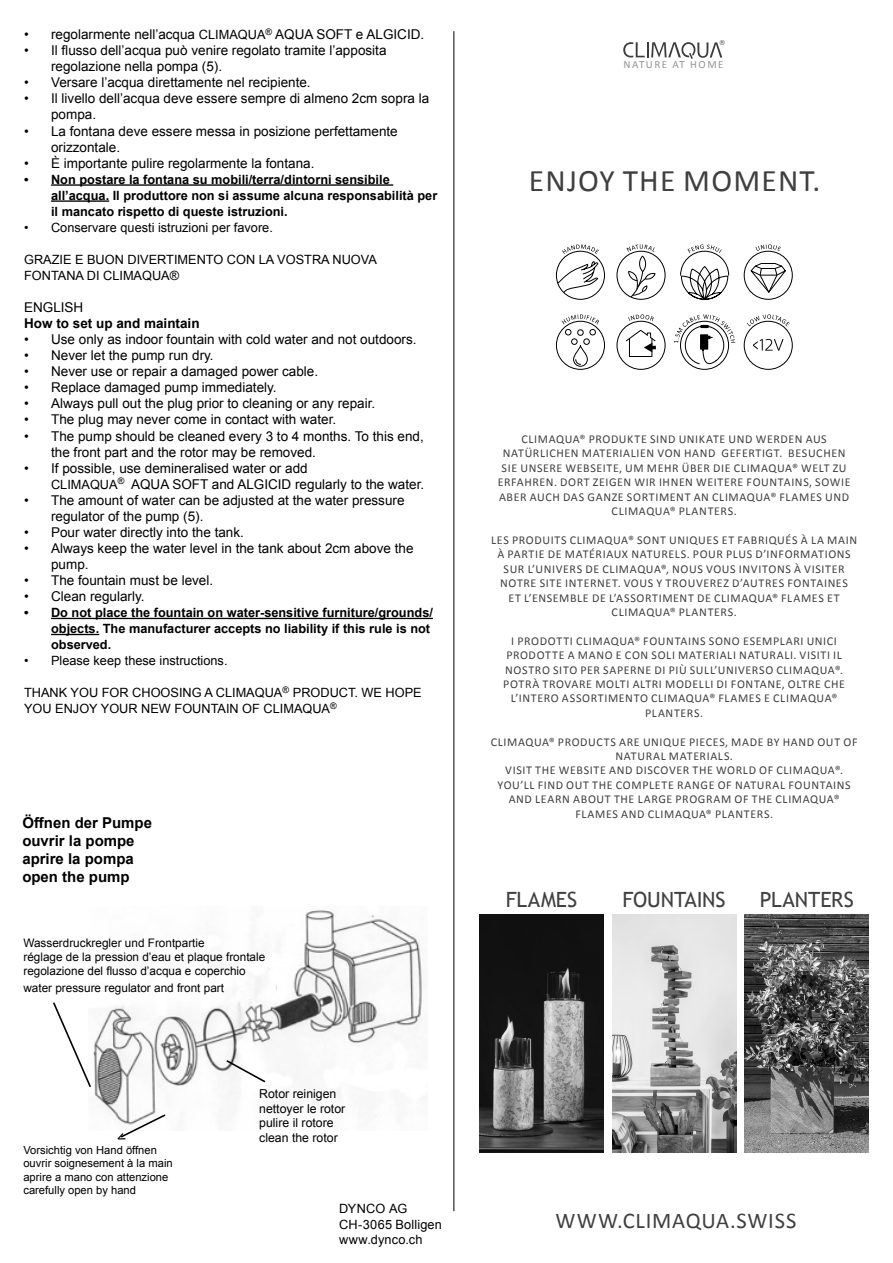
<style>
.page{position:relative;width:893px;height:1263px;background:#fff}
.page>*{position:absolute;margin:0;border:0;box-sizing:border-box;transform-origin:0 0}
.numbers{font:31.5px "Calibri";letter-spacing:.04em;color:#404040}
.t1{font:22.5px "Calibri";letter-spacing:.035em;color:#404040}
.t2{font:21px "Trebuchet MS";letter-spacing:-.005em;color:#404040}
.t3{font:700 15px "Arial";color:#000}
.t4{font:13.5px/16px "Arial";color:#000}
.t5{font:700 13.5px "Arial";color:#000}
.t6{font:700 12.75px/16px "Arial";color:#000}
.t7{font:12.75px/16px "Arial";color:#000}
.t8{font:12.75px "Arial";letter-spacing:.02em;color:#000}
.t9{font:12.3px "Arial";color:#000}
.t10{font:12px/14.4px "Calibri";letter-spacing:.05em;color:#404040;text-align:center}
.t11{font:11.7px "Arial";color:#000}
.t12{font:11.25px "Arial";color:#000}
.t13{font:10.95px "Calibri";letter-spacing:.135em;color:#949494}
.t14{font:6.75px "Helvetica";color:#3c3c3c}
.s1{font-size:12.75px}
</style>
<div class="page">
<hr style="left:51px;top:184px;width:342px;height:2px;background:#000">
<hr style="left:51px;top:200px;width:58px;height:2px;background:#000">
<hr style="left:51px;top:618px;width:382px;height:1px;background:#000">
<hr style="left:51px;top:634px;width:48px;height:1px;background:#000">
<img style="left:93px;top:910px;width:329px;height:207px">
<svg style="left:53px;top:1002px;width:38px;height:85px"></svg>
<svg style="left:225px;top:1058px;width:42px;height:26px"></svg>
<hr style="left:454px;top:31px;width:1px;height:1180px;background:#000">
<svg style="left:623px;top:42px;width:99px;height:17px"></svg>
<img style="left:479px;top:914px;width:124px;height:238px">
<img style="left:745px;top:914px;width:124px;height:238px">
<img style="left:612px;top:914px;width:124px;height:238px">
<svg style="left:680px;top:244px;width:49px;height:56px"></svg>
<svg style="left:750px;top:263px;width:36px;height:31px"></svg>
<div style="left:744px;top:251px;width:49px;height:49px;border:1px solid #000;border-radius:50%"></div>
<svg style="left:756px;top:244px;width:25px;height:7px"></svg>
<svg style="left:624px;top:244px;width:32px;height:55px"></svg>
<div style="left:617px;top:251px;width:48px;height:49px;border:1px solid #000;border-radius:50%"></div>
<svg style="left:556px;top:261px;width:43px;height:32px"></svg>
<div style="left:556px;top:251px;width:49px;height:49px;border:1px solid #000;border-radius:50%"></div>
<svg style="left:562px;top:244px;width:37px;height:10px"></svg>
<svg style="left:747px;top:314px;width:43px;height:12px"></svg>
<div style="left:744px;top:321px;width:49px;height:49px;border:1px solid #000;border-radius:50%"></div>
<svg style="left:753px;top:339px;width:30px;height:12px"></svg>
<svg style="left:674px;top:314px;width:61px;height:53px"></svg>
<svg style="left:628px;top:314px;width:26px;height:7px"></svg>
<svg style="left:626px;top:329px;width:30px;height:28px"></svg>
<div style="left:617px;top:321px;width:48px;height:49px;border:1px solid #000;border-radius:50%"></div>
<div style="left:556px;top:321px;width:49px;height:49px;border:1px solid #000;border-radius:50%"></div>
<svg style="left:562px;top:314px;width:37px;height:53px"></svg>
<svg style="left:116px;top:1113px;width:51px;height:25px"></svg>
<p class="t4" style="left:24px;top:27px;width:402px">• regolarmente nell’acqua <span class="s1">CLIMAQUA</span><sup>®</sup> AQUA SOFT e ALGICID.</p>
<p class="t4" style="left:51px;top:43px;width:337px;text-indent:-27px">• Il flusso dell’acqua può venire regolato tramite l’apposita regolazione nella pompa (5).</p>
<p class="t4" style="left:24px;top:75px;width:288px">• Versare l’acqua direttamente nel recipiente.</p>
<p class="t4" style="left:51px;top:91px;width:380px;text-indent:-27px">• Il livello dell’acqua deve essere sempre di almeno 2cm sopra la pompa.</p>
<p class="t4" style="left:51px;top:123px;width:348px;text-indent:-27px">• La fontana deve essere messa in posizione perfettamente orizzontale.</p>
<p class="t4" style="left:24px;top:155px;width:292px">• È importante pulire regolarmente la fontana.</p>
<p class="t6" style="left:51px;top:172px;width:388px;text-indent:-27px">• Non postare la fontana su mobili/terra/dintorni sensibile all’acqua. Il produttore non si assume alcuna responsabilità per il mancato rispetto di queste istruzioni.</p>
<p class="t7" style="left:24px;top:219px;width:250px">• Conservare questi istruzioni per favore.</p>
<p class="t7" style="left:24px;top:252px;width:354px">GRAZIE E BUON DIVERTIMENTO CON LA VOSTRA NUOVA</p>
<p class="t7" style="left:24px;top:268px;width:157px">FONTANA DI CLIMAQUA®</p>
<p class="t4" style="left:24px;top:299px;width:61px">ENGLISH</p>
<p class="t5" style="left:24px;top:314px;width:177px">How to set up and maintain</p>
<p class="t4" style="left:24px;top:332px;width:394px">• Use only as indoor fountain with cold water and not outdoors.</p>
<p class="t4" style="left:24px;top:348px;width:191px">• Never let the pump run dry.</p>
<p class="t4" style="left:24px;top:364px;width:296px">• Never use or repair a damaged power cable.</p>
<p class="t4" style="left:24px;top:380px;width:254px">• Replace damaged pump immediately.</p>
<p class="t4" style="left:24px;top:396px;width:353px">• Always pull out the plug prior to cleaning or any repair.</p>
<p class="t4" style="left:24px;top:412px;width:314px">• The plug may never come in contact with water.</p>
<p class="t4" style="left:51px;top:428px;width:374px;text-indent:-27px">• The pump should be cleaned every 3 to 4 months. To this end, the front part and the rotor may be removed.</p>
<p class="t4" style="left:51px;top:460px;width:375px;text-indent:-27px">• If possible, use demineralised water or add<br><span class="s1">CLIMAQUA</span><sup>®</sup> AQUA SOFT and ALGICID regularly to the water.</p>
<p class="t4" style="left:51px;top:492px;width:355px;text-indent:-27px">• The amount of water can be adjusted at the water pressure regulator of the pump (5).</p>
<p class="t4" style="left:24px;top:524px;width:221px">• Pour water directly into the tank.</p>
<p class="t4" style="left:51px;top:540px;width:364px;text-indent:-27px">• Always keep the water level in the tank about 2cm above the pump.</p>
<p class="t4" style="left:24px;top:572px;width:191px">• The fountain must be level.</p>
<p class="t4" style="left:24px;top:588px;width:122px">• Clean regularly.</p>
<p class="t6" style="left:51px;top:605px;width:383px;text-indent:-27px">• Do not place the fountain on water-sensitive furniture/grounds/ objects. The manufacturer accepts no liability if this rule is not observed.</p>
<p class="t7" style="left:24px;top:653px;width:205px">• Please keep these instructions.</p>
<p class="t7" style="left:24px;top:685px;width:399px">THANK YOU FOR CHOOSING A CLIMAQUA<sup>®</sup> PRODUCT. WE HOPE<br>YOU ENJOY YOUR NEW FOUNTAIN OF CLIMAQUA<sup>®</sup></p>
<p class="t3" style="left:22px;top:812px;width:131px">Öffnen der Pumpe</p>
<p class="t3" style="left:22px;top:830px;width:114px">ouvrir la pompe</p>
<p class="t3" style="left:22px;top:848px;width:113px">aprire la pompa</p>
<p class="t3" style="left:22px;top:866px;width:109px">open the pump</p>
<p class="t11" style="left:23px;top:935px;width:183px">Wasserdruckregler und Frontpartie</p>
<p class="t11" style="left:23px;top:949px;width:243px">réglage de la pression d’eau et plaque frontale</p>
<p class="t11" style="left:23px;top:964px;width:224px">regolazione del flusso d’acqua e coperchio</p>
<p class="t11" style="left:23px;top:980px;width:202px">water pressure regulator and front part</p>
<p class="t12" style="left:23px;top:1142px;width:135px">Vorsichtig von Hand öffnen</p>
<p class="t12" style="left:23px;top:1156px;width:151px">ouvrir soignesement à la main</p>
<p class="t12" style="left:23px;top:1169px;width:146px">aprire a mano con attenzione</p>
<p class="t12" style="left:23px;top:1182px;width:114px">carefully open by hand</p>
<p class="t9" style="left:259px;top:1085px;width:79px">Rotor reinigen</p>
<p class="t9" style="left:259px;top:1100px;width:88px">nettoyer le rotor</p>
<p class="t9" style="left:259px;top:1115px;width:76px">pulire il rotore</p>
<p class="t9" style="left:259px;top:1130px;width:80px">clean the rotor</p>
<p class="t7" style="left:339px;top:1200px;width:70px">DYNCO AG</p>
<p class="t7" style="left:339px;top:1216px;width:104px">CH-3065 Bolligen</p>
<p class="t8" style="left:339px;top:1231px;width:85px">www.dynco.ch</p>
<p class="t14" style="left:720px;top:37px;width:6px">®</p>
<p class="t13" style="left:624px;top:57px;width:101px">NATURE AT HOME</p>
<p class="numbers" style="left:529px;top:161px;width:293px">ENJOY THE MOMENT.</p>
<p class="t10" style="left:498px;top:432px;width:354px">CLIMAQUA® PRODUKTE SIND UNIKATE UND WERDEN AUS NATÜRLICHEN MATERIALIEN VON HAND GEFERTIGT. BESUCHEN SIE UNSERE WEBSEITE, UM MEHR ÜBER DIE CLIMAQUA® WELT ZU ERFAHREN. DORT ZEIGEN WIR IHNEN WEITERE FOUNTAINS, SOWIE ABER AUCH DAS GANZE SORTIMENT AN CLIMAQUA® FLAMES UND CLIMAQUA® PLANTERS.</p>
<p class="t10" style="left:491px;top:533px;width:367px">LES PRODUITS CLIMAQUA® SONT UNIQUES ET FABRIQUÉS À LA MAIN À PARTIE DE MATÉRIAUX NATURELS. POUR PLUS D’INFORMATIONS SUR L’UNIVERS DE CLIMAQUA®, NOUS VOUS INVITONS À VISITER NOTRE SITE INTERNET. VOUS Y TROUVEREZ D’AUTRES FONTAINES<br>ET L’ENSEMBLE DE L’ASSORTIMENT DE CLIMAQUA® FLAMES ET CLIMAQUA® PLANTERS.</p>
<p class="t10" style="left:503px;top:633px;width:343px">I PRODOTTI CLIMAQUA® FOUNTAINS SONO ESEMPLARI UNICI PRODOTTE A MANO E CON SOLI MATERIALI NATURALI. VISITI IL NOSTRO SITO PER SAPERNE DI PIÙ SULL’UNIVERSO CLIMAQUA®.<br>POTRÀ TROVARE MOLTI ALTRI MODELLI DI FONTANE, OLTRE CHE L’INTERO ASSORTIMENTO CLIMAQUA® FLAMES E CLIMAQUA® PLANTERS.</p>
<p class="t10" style="left:491px;top:734px;width:368px">CLIMAQUA® PRODUCTS ARE UNIQUE PIECES, MADE BY HAND OUT OF<br>NATURAL MATERIALS.</p>
<p class="t10" style="left:497px;top:763px;width:355px">VISIT THE WEBSITE AND DISCOVER THE WORLD OF CLIMAQUA®.<br>YOU’LL FIND OUT THE COMPLETE RANGE OF NATURAL FOUNTAINS AND LEARN ABOUT THE LARGE PROGRAM OF THE CLIMAQUA® FLAMES AND CLIMAQUA® PLANTERS.</p>
<p class="t2" style="left:506px;top:887px;width:73px">FLAMES</p>
<p class="t2" style="left:623px;top:887px;width:104px">FOUNTAINS</p>
<p class="t2" style="left:760px;top:887px;width:95px">PLANTERS</p>
<p class="t1" style="left:555px;top:1206px;width:242px">WWW.CLIMAQUA.SWISS</p>
</div>
